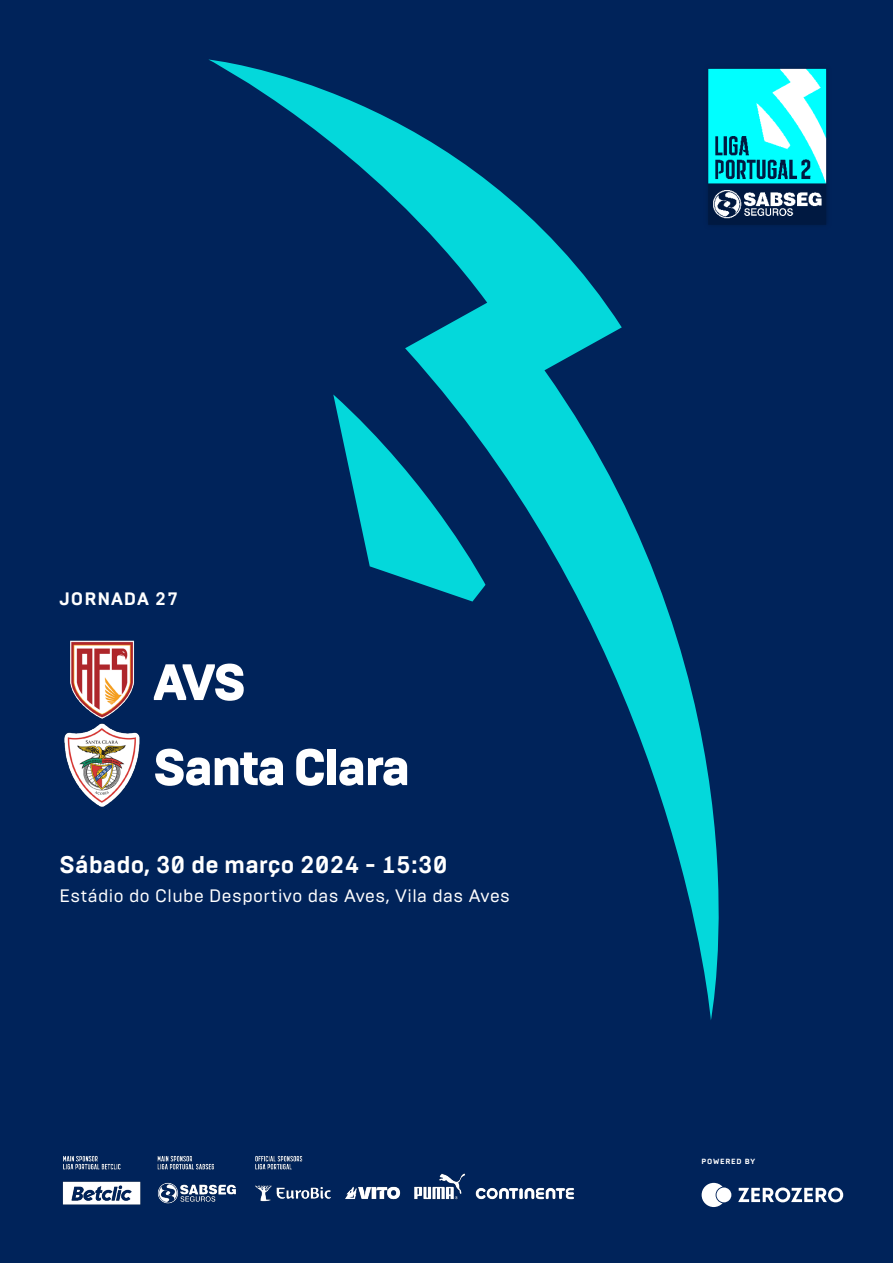
<style>
.page{position:relative;width:893px;height:1263px;background:#00235a}
.page>*{position:absolute;margin:0;border:0;box-sizing:border-box;transform-origin:0 0}
.nome_equipas{font:900 51px "Brutal Type";letter-spacing:-.05em;color:#fff}
.data_jogo{font:700 24px "Brutal Type";color:#fff}
.estadio_jogo{font:18px "Brutal Type";letter-spacing:.025em;color:#fff}
.jogo_fase{font:700 18px "Brutal Type";letter-spacing:.05em;color:#fff}
.legenda_sponsor{font:700 7.5px "Brutal Type";letter-spacing:.1em;color:#fff}
</style>
<div class="page">
<svg style="left:209px;top:60px;width:510px;height:960px"></svg>
<svg style="left:333px;top:394px;width:152px;height:207px"></svg>
<img style="left:64px;top:640px;width:76px;height:167px">
<img style="left:702px;top:62px;width:125px;height:170px">
<img style="left:62px;top:1156px;width:512px;height:49px">
<svg style="left:738px;top:1187px;width:105px;height:15px"></svg>
<svg style="left:702px;top:1183px;width:20px;height:24px"></svg>
<div style="left:716px;top:1187px;width:15px;height:15px;background:#fff;border-radius:50%"></div>
<p class="jogo_fase" style="left:60px;top:587px;width:120px">JORNADA 27</p>
<p class="nome_equipas" style="left:153px;top:650px;width:95px">AVS</p>
<p class="nome_equipas" style="left:153px;top:736px;width:259px">Santa Clara</p>
<p class="data_jogo" style="left:60px;top:850px;width:390px">Sábado, 30 de março 2024 - 15:30</p>
<p class="estadio_jogo" style="left:60px;top:885px;width:452px">Estádio do Clube Desportivo das Aves, Vila das Aves</p>
<p class="legenda_sponsor" style="left:702px;top:1157px;width:55px">POWERED BY</p>
</div>
